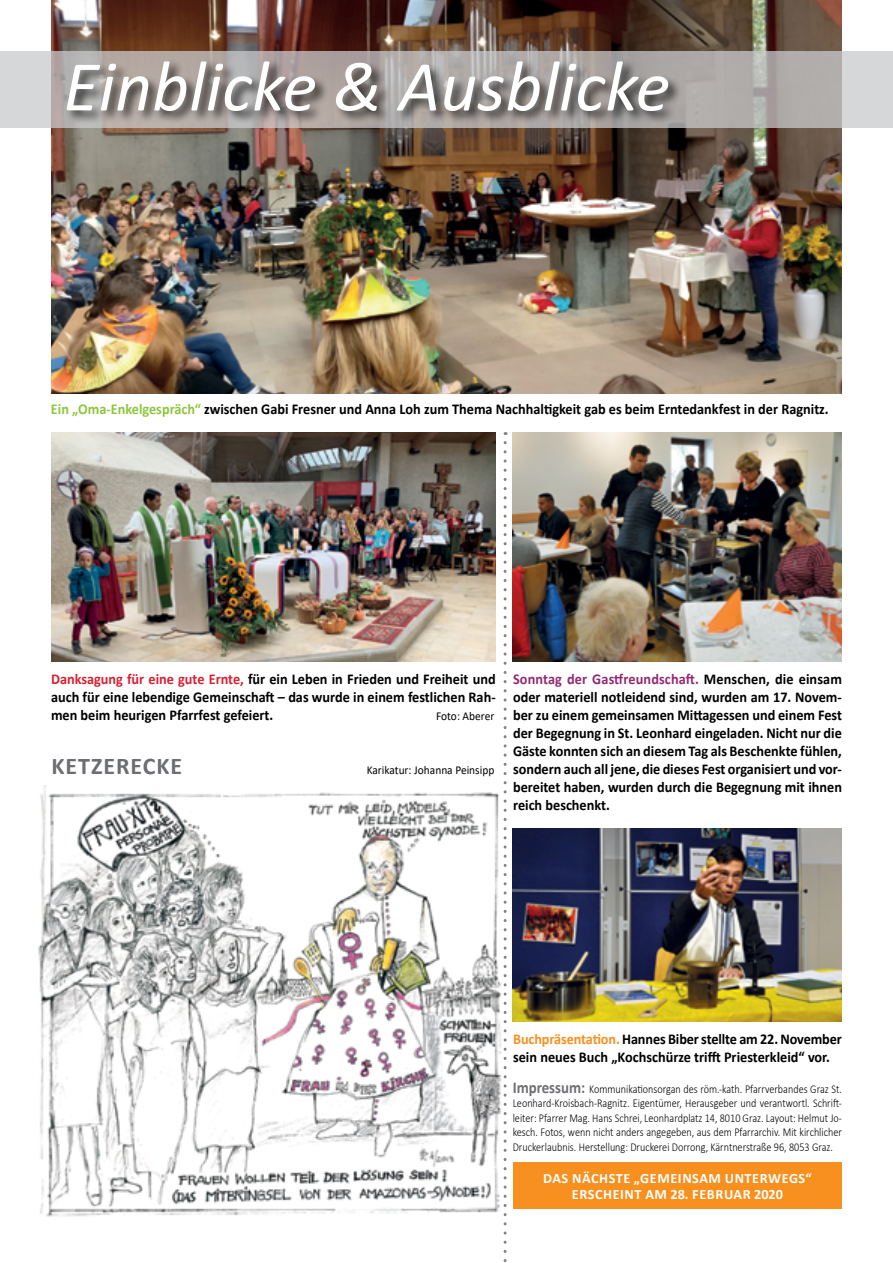
<style>
.page{position:relative;width:893px;height:1263px;background:#fff}
.page>*{position:absolute;margin:0;border:0;box-sizing:border-box;transform-origin:0 0}
.t1{font:italic 72px "Calibri";color:#fff}
.t2{font:700 24px "Calibri";letter-spacing:.04em;color:#6d6e71}
.t3{font:700 15px/18px "Calibri";color:#000;text-align:justify;scale:.95 1}
.t4{font:700 14.25px/16.5px "Calibri";letter-spacing:.04em;color:#fff;text-align:center}
.t5{font:300 12px/14.4px "Calibri";color:#000;text-align:justify;scale:.85 1}
.t6{font:12px "Calibri";color:#000;scale:.95 1}
.s1{color:#8dc63f}
.s2{color:#da2032}
.s3{color:#942972}
.s4{color:#f7901e}
.s5{font-weight:700;font-size:16.5px;color:#6d6e71}
</style>
<div class="page">
<img style="left:51px;top:0;width:791px;height:393px">
<svg style="left:0;top:51px;width:893px;height:77px;background:#bab6b5"></svg>
<div style="left:65px;top:59px;width:617px;height:64px;background:#000;opacity:.75"></div>
<div style="left:513px;top:1162px;width:329px;height:47px;background:#f7901e"></div>
<img style="left:38px;top:786px;width:466px;height:431px">
<svg style="left:504px;top:443px;width:3px;height:819px"></svg>
<img style="left:51px;top:432px;width:445px;height:229px">
<img style="left:513px;top:432px;width:329px;height:229px">
<img style="left:513px;top:828px;width:329px;height:194px">
<h1 class="t1" style="left:63px;top:36px;width:608px">Einblicke &amp; Ausblicke</h1>
<p class="t3" style="left:51px;top:400px;width:820px"><span class="s1">Ein „Oma-Enkelgespräch“</span> zwischen Gabi Fresner und Anna Loh zum Thema Nachhaltigkeit gab es beim Erntedankfest in der Ragnitz.</p>
<p class="t3" style="left:51px;top:670px;width:470px"><span class="s2">Danksagung für eine gute Ernte,</span> für ein Leben in Frieden und Freiheit und auch für eine lebendige Gemeinschaft – das wurde in einem festlichen Rah&shy;men beim heurigen Pfarrfest gefeiert.</p>
<p class="t6" style="left:436px;top:708px;width:63px">Foto: Aberer</p>
<h2 class="t2" style="left:51px;top:749px;width:132px">Ketzerecke</h2>
<p class="t6" style="left:367px;top:762px;width:136px">Karikatur: Johanna Peinsipp</p>
<p class="t3" style="left:513px;top:670px;width:348px"><span class="s3">Sonntag der Gastfreundschaft.</span> Menschen, die einsam oder materiell notleidend sind, wurden am 17. Novem&shy;ber zu einem gemeinsamen Mittagessen und einem Fest der Begegnung in St. Leonhard eingeladen. Nicht nur die Gäste konnten sich an diesem Tag als Beschenkte fühlen, sondern auch all jene, die dieses Fest organisiert und vor&shy;bereitet haben, wurden durch die Begegnung mit ihnen reich beschenkt.</p>
<p class="t3" style="left:513px;top:1030px;width:348px"><span class="s4">Buchpräsentation.</span> Hannes Biber stellte am 22. November sein neues Buch „Kochschürze trifft Priesterkleid“ vor.</p>
<p class="t5" style="left:513px;top:1082px;width:389px"><span class="s5">Impressum:</span> Kommunikationsorgan des röm.-kath. Pfarrverbandes Graz St.<br>Leonhard-Kroisbach-Ragnitz. Eigentümer, Herausgeber und verantwortl. Schrift&shy;leiter: Pfarrer Mag. Hans Schrei, Leonhardplatz 14, 8010 Graz. Layout: Helmut Jo&shy;kesch. Fotos, wenn nicht anders angegeben, aus dem Pfarrarchiv. Mit kirchlicher Druckerlaubnis. Herstellung: Druckerei Dorrong, Kärntnerstraße 96, 8053 Graz.</p>
<p class="t4" style="left:543px;top:1169px;width:270px">das nächste „Gemeinsam unterwegs“ erscheint am 28. FEBRUAR 2020</p>
</div>
